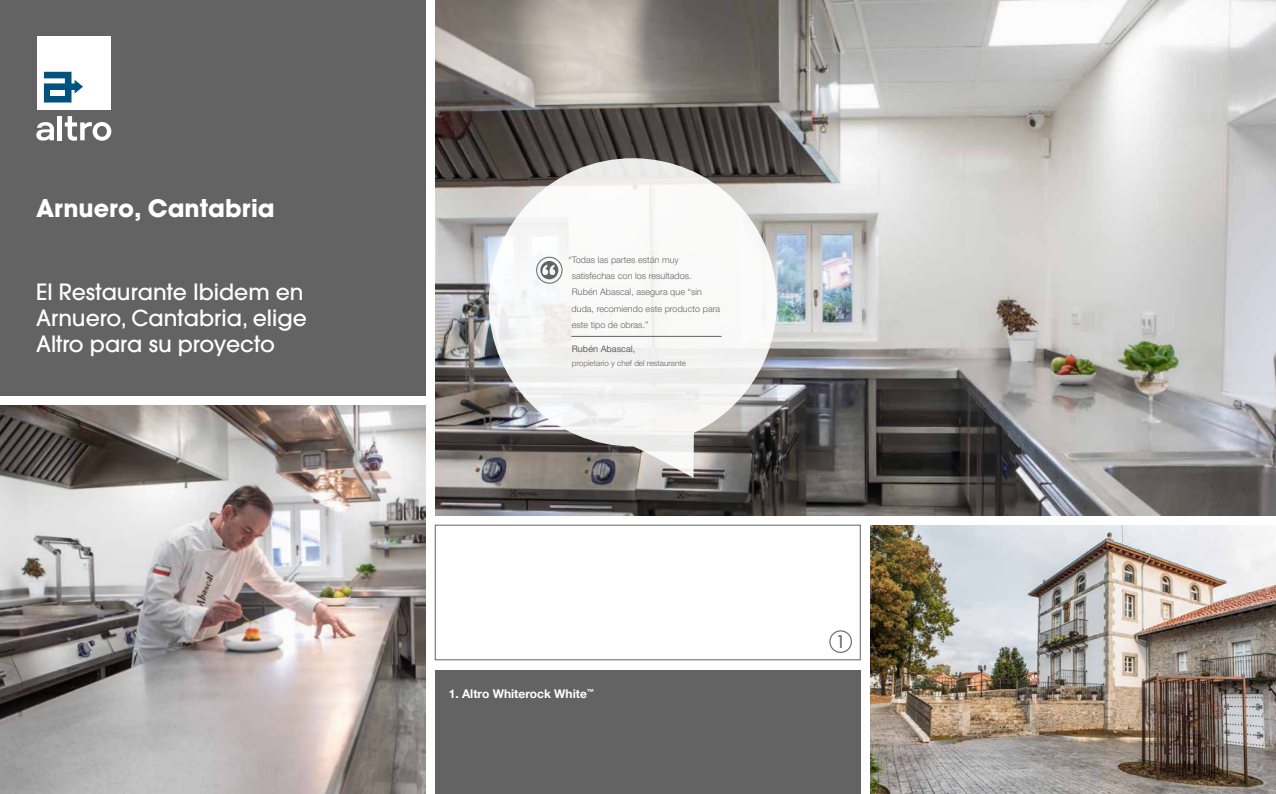
<style>
.page{position:relative;width:1276px;height:794px;background:#fff}
.page>*{position:absolute;margin:0;border:0;box-sizing:border-box;transform-origin:0 0}
.t1{font:700 24px "Avant Garde";color:#fff}
.t2{font:500 22px/26px "Avant Garde";color:#fff}
.t3{font:500 17px "Avant Garde";color:#706f6f}
.t4{font:700 12px "Helvetica Neue LT Pro";color:#fff}
.t5{font:300 9px/16px "Helvetica Neue LT Pro";letter-spacing:.005em;color:#646363}
.t6{font:9px "Helvetica Neue LT Pro";color:#646363}
.t7{font:300 8px "Helvetica Neue LT Pro";letter-spacing:.005em;color:#646363}
</style>
<div class="page">
<img style="left:0;top:405px;width:425px;height:389px">
<img style="left:435px;top:0;width:841px;height:515px">
<div style="left:435px;top:525px;width:425px;height:135px;background:#fff;border:1px solid #646363"></div>
<div style="left:829px;top:630px;width:23px;height:23px;border:1px solid #706f6f;border-radius:50%"></div>
<img style="left:870px;top:525px;width:406px;height:269px">
<div style="left:0;top:0;width:425px;height:395px;background:#646363"></div>
<div style="left:435px;top:670px;width:425px;height:124px;background:#646363"></div>
<div style="left:57px;top:116px;width:5px;height:24px;background:#fff"></div>
<svg style="left:36px;top:122px;width:18px;height:19px"></svg>
<svg style="left:65px;top:116px;width:46px;height:25px"></svg>
<div style="left:37px;top:36px;width:74px;height:74px;background:#fff"></div>
<svg style="left:44px;top:72px;width:39px;height:30px"></svg>
<div style="left:51px;top:90px;width:14px;height:6px;background:#fff"></div>
<svg style="left:489px;top:158px;width:288px;height:320px;fill:#f4f3f3"></svg>
<div style="left:536px;top:257px;width:26px;height:26px;border:1px solid #646363;border-radius:50%"></div>
<svg style="left:540px;top:261px;width:18px;height:18px"></svg>
<hr style="left:571px;top:336px;width:150px;height:1px;background:#646363">
<h1 class="t1" style="left:36px;top:193px;width:240px">Arnuero, Cantabria</h1>
<h2 class="t2" style="left:36px;top:279px;width:272px">El Restaurante Ibidem en<br>Arnuero, Cantabria, elige<br>Altro para su proyecto</h2>
<p class="t5" style="left:571px;top:252px;width:150px;text-indent:-3px">“Todas las partes están muy satisfechas con los resultados.<br>Rubén Abascal, asegura que “sin duda, recomiendo este producto para este tipo de obras.”</p>
<p class="t6" style="left:572px;top:344px;width:65px">Rubén Abascal,</p>
<p class="t7" style="left:572px;top:358px;width:116px">propietario y chef del restaurante</p>
<h3 class="t4" style="left:449px;top:686px;width:147px">1. Altro Whiterock White<sup>™</sup></h3>
<h3 class="t3" style="left:836px;top:631px;width:11px">1</h3>
</div>
